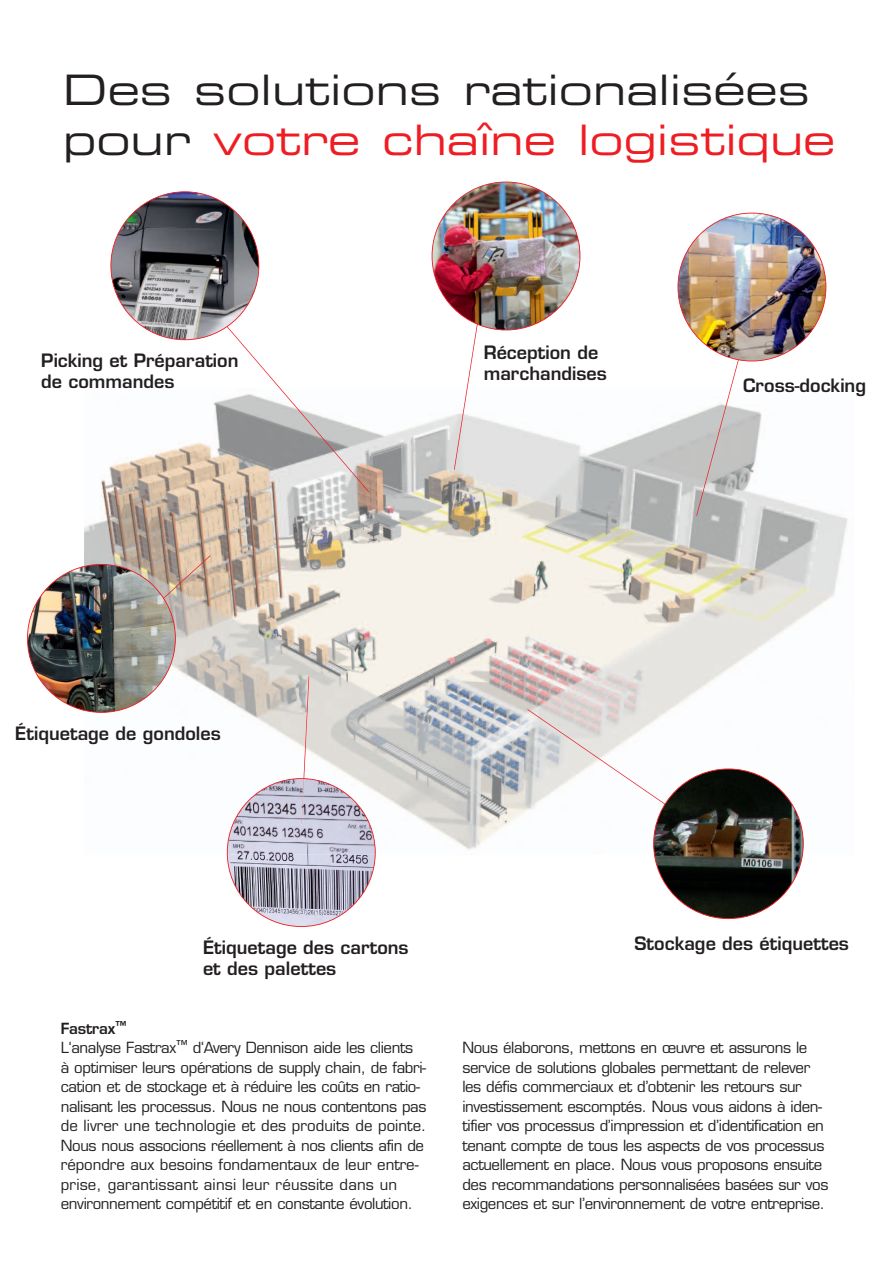
<style>
.page{position:relative;width:893px;height:1263px;background:#fff}
.page>*{position:absolute;margin:0;border:0;box-sizing:border-box;transform-origin:0 0}
.t1{font:42px/49.5px "Eurostile Extended Two";color:#231f20}
.t2{font:600 18px/21.6px "Eurostile";color:#231f20}
.t3{font:15px/19.5px "Eurostile";letter-spacing:-.025em;color:#231f20}
.s1{color:#ee1d23}
.s2{font-weight:600}
</style>
<div class="page">
<img style="left:84px;top:420px;width:764px;height:435px">
<img style="left:677px;top:213px;width:149px;height:303px">
<img style="left:432px;top:182px;width:148px;height:288px">
<svg style="left:110px;top:191px;width:259px;height:301px"></svg>
<img style="left:27px;top:555px;width:183px;height:158px">
<svg style="left:227px;top:676px;width:149px;height:251px"></svg>
<svg style="left:527px;top:709px;width:277px;height:210px"></svg>
<h1 class="t1" style="left:63px;top:64px;width:774px">Des solutions rationalisées pour <span class="s1">votre chaîne logistique</span></h1>
<p class="t2" style="left:41px;top:349px;width:199px">Picking et Préparation de commandes</p>
<p class="t2" style="left:15px;top:722px;width:207px">Étiquetage de gondoles</p>
<p class="t2" style="left:484px;top:341px;width:125px">Réception de marchandises</p>
<p class="t2" style="left:743px;top:374px;width:124px">Cross-docking</p>
<p class="t2" style="left:203px;top:936px;width:207px">Étiquetage des cartons et des palettes</p>
<p class="t2" style="left:634px;top:932px;width:216px">Stockage des étiquettes</p>
<p class="t3" style="left:61px;top:1018px;width:367px"><span class="s2">Fastrax</span><sup>™<br></sup>L‘analyse Fastrax<sup>™</sup> d‘Avery Dennison aide les clients<br>à optimiser leurs opérations de supply chain, de fabri&shy;cation et de stockage et à réduire les coûts en ratio&shy;nalisant les processus. Nous ne nous contentons pas de livrer une technologie et des produits de pointe.<br>Nous nous associons réellement à nos clients afin de répondre aux besoins fondamentaux de leur entre&shy;prise, garantissant ainsi leur réussite dans un environnement compétitif et en constante évolution.</p>
<p class="t3" style="left:462px;top:1038px;width:368px">Nous élaborons, mettons en œuvre et assurons le service de solutions globales permettant de relever les défis commerciaux et d’obtenir les retours sur investissement escomptés. Nous vous aidons à iden&shy;tifier vos processus d’impression et d’identification en tenant compte de tous les aspects de vos processus actuellement en place. Nous vous proposons ensuite des recommandations personnalisées basées sur vos exigences et sur l’environnement de votre entreprise.</p>
</div>
